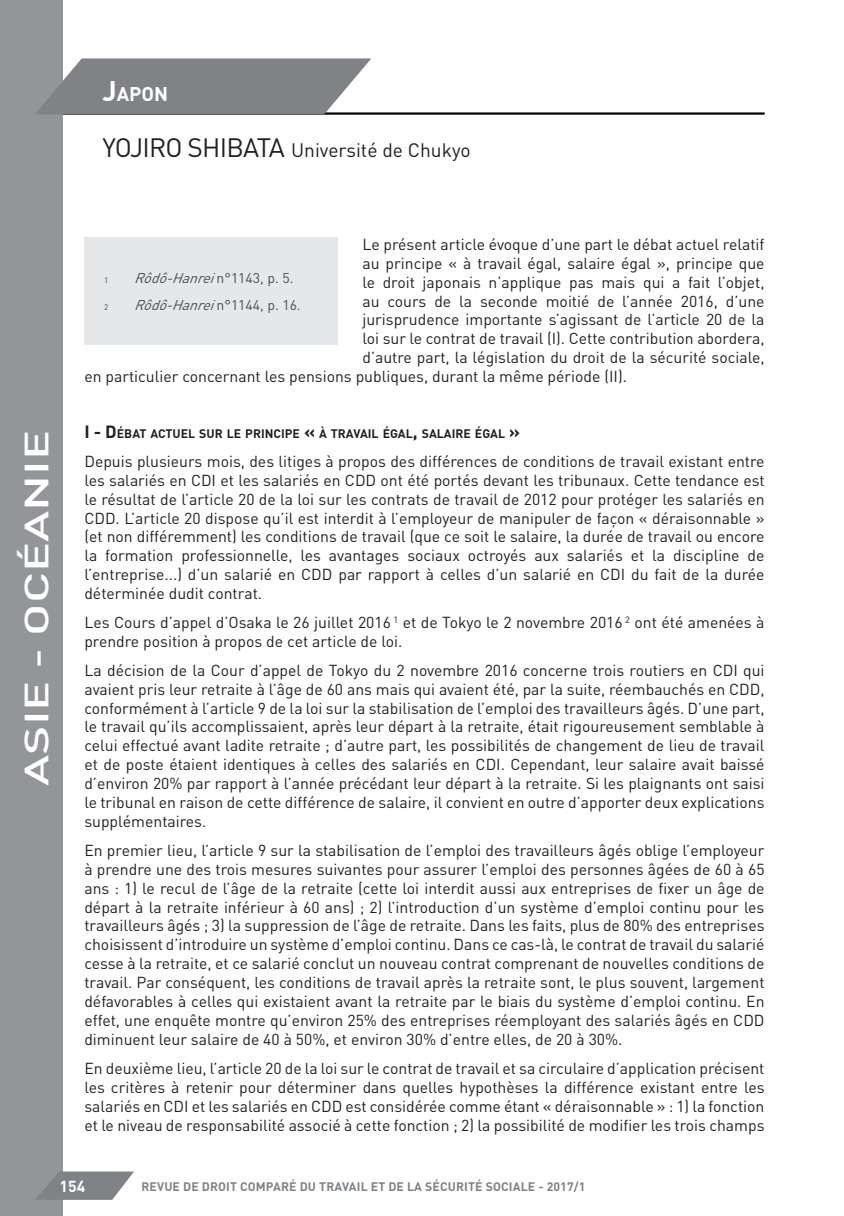
<style>
.page{position:relative;width:844px;height:1216px;background:#fff}
.page>*{position:absolute;margin:0;border:0;box-sizing:border-box;transform-origin:0 0}
.t1{font:500 33.25px "DIN";color:#fff;scale:1.5 1}
.t2{font:700 28px "DIN";color:#fff}
.t3{font:700 19.6px "DIN";color:#fff}
.t4{font:19.25px "DIN";color:#231f20}
.t5{font:15.75px/18.9px "DIN";color:#231f20;text-align:justify}
.t6{font:700 15.75px "DIN";color:#fff}
.t7{font:14px "DIN";color:#4b4c4d}
.t8{font:italic 14px "DIN";color:#4b4c4d}
.t9{font:700 12.25px "DIN";letter-spacing:.01em;color:#808285}
.t10{font:700 12.25px "DIN";color:#231f20}
.t11{font:8.05px "DIN";color:#4b4c4d}
.s1{font-size:28px}
.s2{font-size:19.6px}
.s3{font-size:26.25px}
.s4{font-size:17.5px}
.s5{font-style:normal}
.s6{font-style:italic}
</style>
<div class="page">
<hr style="left:60px;top:113px;width:704px;height:1px;background:#000">
<div style="left:84px;top:237px;width:253px;height:108px;background:#e6e7e9"></div>
<div style="left:0;top:0;width:62px;height:1215px;background:#939598"></div>
<svg style="left:36px;top:59px;width:335px;height:55px;background:#8a8c8e"></svg>
<svg style="left:36px;top:1171px;width:98px;height:28px"></svg>
<p class="t3" style="left:102px;top:81px;width:67px"><span class="s1">J</span>APON</p>
<h2 class="t2" style="left:106px;top:72px;width:95px">A<span class="s2">LGÉ</span>.....</h2>
<p class="t4" style="left:102px;top:138px;width:370px"><span class="s3">YOJIRO SHIBATA</span> Université de Chukyo</p>
<h1 class="t1" style="left:15px;top:786px;width:239px;rotate:-90deg">ASIE - OCÉANIE</h1>
<p class="t5" style="left:362px;top:234px;width:403px">Le présent article évoque d’une part le débat actuel relatif</p>
<p class="t5" style="left:362px;top:253px;width:403px">au principe « à travail égal, salaire égal », principe que</p>
<p class="t5" style="left:362px;top:272px;width:403px">le droit japonais n’applique pas mais qui a fait l’objet,</p>
<p class="t5" style="left:362px;top:291px;width:403px">au cours de la seconde moitié de l’année 2016, d’une</p>
<p class="t5" style="left:362px;top:310px;width:403px">jurisprudence importante s’agissant de l’article 20 de la</p>
<p class="t5" style="left:362px;top:329px;width:403px">loi sur le contrat de travail (I). Cette contribution abordera,</p>
<p class="t5" style="left:362px;top:348px;width:403px">d’autre part, la législation du droit de la sécurité sociale,</p>
<p class="t5" style="left:84px;top:367px;width:544px">en particulier concernant les pensions publiques, durant la même période (II).</p>
<p class="t10" style="left:84px;top:425px;width:437px"><span class="s4">I - D</span> ÉBAT ACTUEL SUR LE PRINCIPE <span class="s4">«</span> À TRAVAIL ÉGAL<span class="s4">,</span> SALAIRE ÉGAL <span class="s4">»</span></p>
<p class="t5" style="left:84px;top:451px;width:681px">Depuis plusieurs mois, des litiges à propos des différences de conditions de travail existant entre les salariés en CDI et les salariés en CDD ont été portés devant les tribunaux. Cette tendance est le résultat de l’article 20 de la loi sur les contrats de travail de 2012 pour protéger les salariés en CDD. L’article 20 dispose qu’il est interdit à l’employeur de manipuler de façon « déraisonnable » (et non différemment) les conditions de travail (que ce soit le salaire, la durée de travail ou encore la formation professionnelle, les avantages sociaux octroyés aux salariés et la discipline de l’entreprise...) d’un salarié en CDD par rapport à celles d’un salarié en CDI du fait de la durée déterminée dudit contrat.</p>
<p class="t5" style="left:84px;top:612px;width:681px">Les Cours d’appel d’Osaka le 26 juillet 2016 <sup>1</sup> et de Tokyo le 2 novembre 2016 <sup>2</sup> ont été amenées à prendre position à propos de cet article de loi.</p>
<p class="t5" style="left:84px;top:660px;width:681px">La décision de la Cour d’appel de Tokyo du 2 novembre 2016 concerne trois routiers en CDI qui avaient pris leur retraite à l’âge de 60 ans mais qui avaient été, par la suite, réembauchés en CDD, conformément à l’article 9 de la loi sur la stabilisation de l’emploi des travailleurs âgés. D’une part, le travail qu’ils accomplissaient, après leur départ à la retraite, était rigoureusement semblable à celui effectué avant ladite retraite ; d’autre part, les possibilités de changement de lieu de travail et de poste étaient identiques à celles des salariés en CDI. Cependant, leur salaire avait baissé d’environ 20% par rapport à l’année précédant leur départ à la retraite. Si les plaignants ont saisi le tribunal en raison de cette différence de salaire, il convient en outre d’apporter deux explications supplémentaires.</p>
<p class="t5" style="left:84px;top:840px;width:681px">En premier lieu, l’article 9 sur la stabilisation de l’emploi des travailleurs âgés oblige l’employeur à prendre une des trois mesures suivantes pour assurer l’emploi des personnes âgées de 60 à 65 ans : 1) le recul de l’âge de la retraite (cette loi interdit aussi aux entreprises de fixer un âge de départ à la retraite inférieur à 60 ans) ; 2) l’introduction d’un système d’emploi continu pour les travailleurs âgés ; 3) la suppression de l’âge de retraite. Dans les faits, plus de 80% des entreprises choisissent d’introduire un système d’emploi continu. Dans ce cas-là, le contrat de travail du salarié cesse à la retraite, et ce salarié conclut un nouveau contrat comprenant de nouvelles conditions de travail. Par conséquent, les conditions de travail après la retraite sont, le plus souvent, largement défavorables à celles qui existaient avant la retraite par le biais du système d’emploi continu. En effet, une enquête montre qu’environ 25% des entreprises réemployant des salariés âgés en CDD diminuent leur salaire de 40 à 50%, et environ 30% d’entre elles, de 20 à 30%.</p>
<p class="t5" style="left:84px;top:1058px;width:681px">En deuxième lieu, l’article 20 de la loi sur le contrat de travail et sa circulaire d’application précisent les critères à retenir pour déterminer dans quelles hypothèses la différence existant entre les salariés en CDI et les salariés en CDD est considérée comme étant « déraisonnable » : 1) la fonction et le niveau de responsabilité associé à cette fonction ; 2) la possibilité de modifier les trois champs</p>
<p class="t11" style="left:104px;top:275px;width:6px">1</p>
<p class="t8" style="left:134px;top:269px;width:161px">Rôdô-Hanrei<span class="s5">n ° 1 1 4 3 , p . 5 .</span></p>
<p class="t11" style="left:104px;top:302px;width:6px">2</p>
<p class="t7" style="left:134px;top:296px;width:168px"><span class="s6">Rôdô-Hanrei</span>n ° 1 1 44 , p . 1 6 .</p>
<p class="t6" style="left:60px;top:1176px;width:27px">154</p>
<p class="t9" style="left:141px;top:1178px;width:445px">REVUE DE DROIT COMPARÉ DU TRAVAIL ET DE LA SÉCURITÉ SOCIALE - 2017/1</p>
</div>
